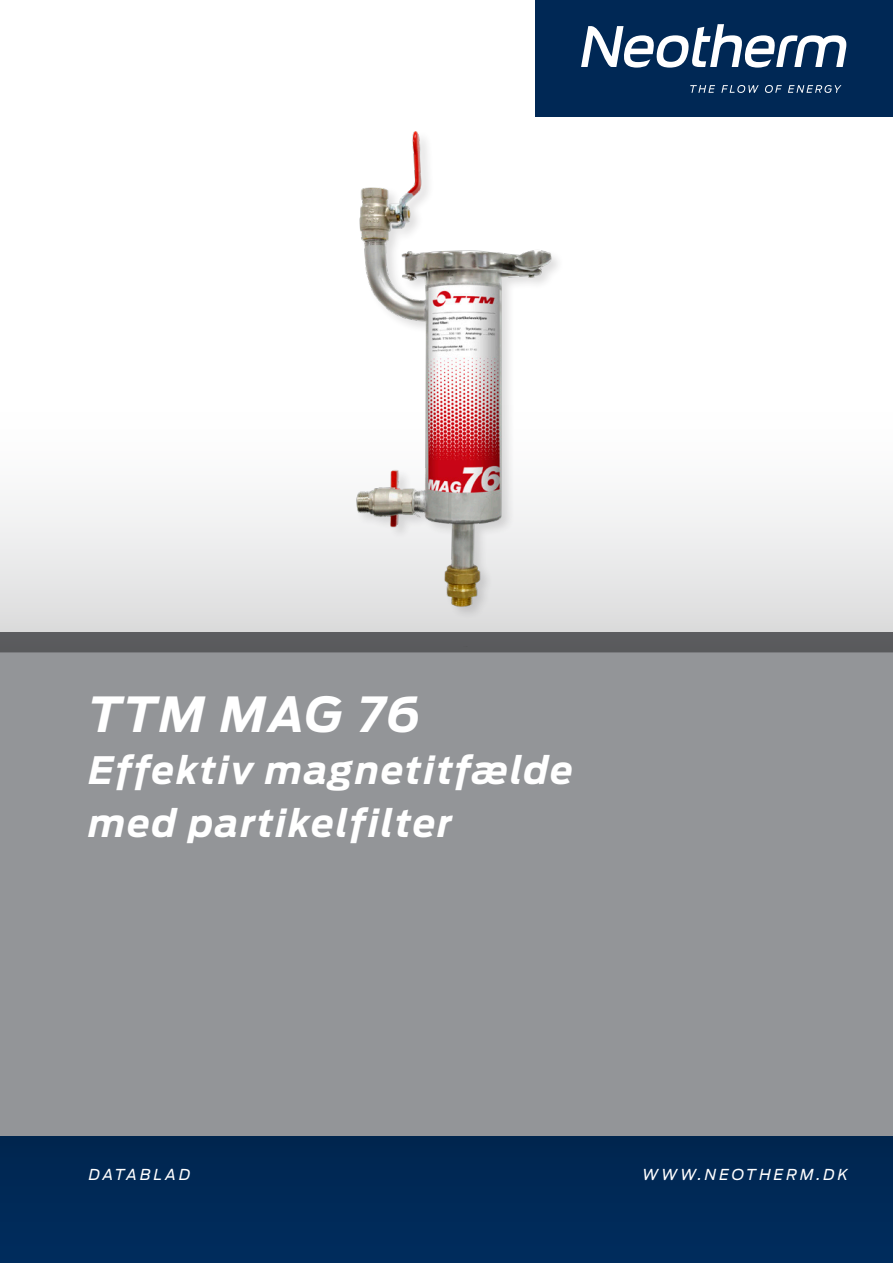
<style>
.page{position:relative;width:893px;height:1263px;background:#fff}
.page>*{position:absolute;margin:0;border:0;box-sizing:border-box;transform-origin:0 0}
.t1{font:italic 700 48px "Antenna";letter-spacing:.05em;color:#fff}
.t2{font:italic 700 37.5px "Antenna";letter-spacing:.05em;color:#fff}
.t3{font:italic 15px "Antenna";letter-spacing:.2em;color:#fff}
</style>
<div class="page">
<div style="left:0;top:653px;width:893px;height:610px;background:#939598"></div>
<div style="left:536px;top:0;width:357px;height:116px;background:#002855"></div>
<svg style="left:690px;top:85px;width:152px;height:8px"></svg>
<svg style="left:581px;top:24px;width:266px;height:44px"></svg>
<div style="left:0;top:1137px;width:893px;height:126px;background:#002957"></div>
<img style="left:359px;top:131px;width:199px;height:274px">
<svg style="left:0;top:405px;width:893px;height:248px"></svg>
<p class="t1" style="left:89px;top:685px;width:334px">TTM MAG 76</p>
<p class="t2" style="left:89px;top:748px;width:486px">Effektiv magnetitfælde</p>
<p class="t2" style="left:89px;top:800px;width:365px">med partikelfilter</p>
<p class="t3" style="left:89px;top:1166px;width:103px">DATABLAD</p>
<p class="t3" style="left:642px;top:1166px;width:207px">WWW.NEOTHERM.DK</p>
</div>
